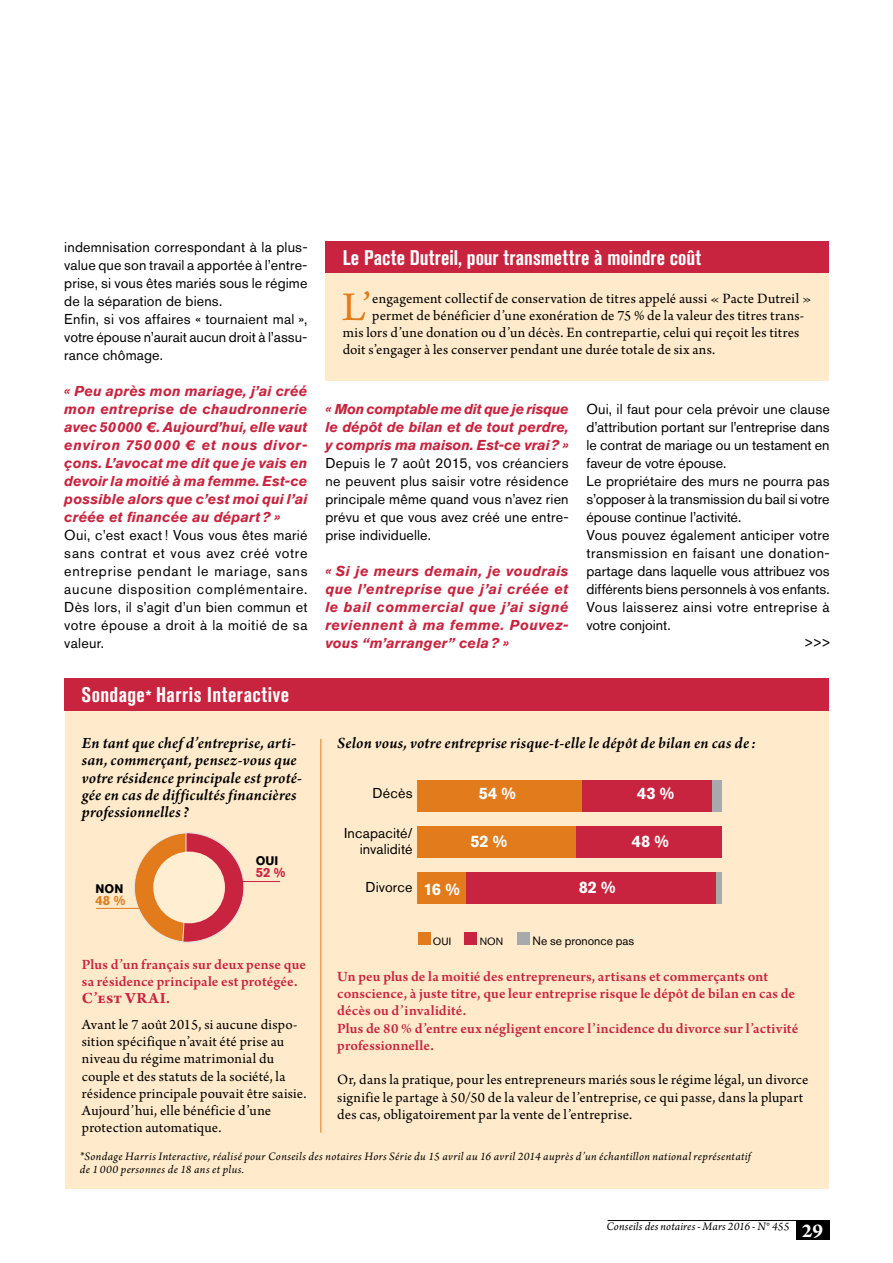
<style>
.page{position:relative;width:893px;height:1263px;background:#fff}
.page>*{position:absolute;margin:0;border:0;box-sizing:border-box;transform-origin:0 0}
.t1{font:42.9px "Arno Pro";color:#e17b1c}
.t2{font:700 condensed 21px "Akzidenz Grotesk BE";letter-spacing:.01em;color:#fff}
.t3{font:italic 600 16.5px/17.2px "Arno Pro";letter-spacing:.01em;color:#000}
.t4{font:700 16.5px "Akzidenz Grotesk BE";letter-spacing:-.01em;color:#fff}
.t5{font:700 16.5px "Arno Pro";letter-spacing:.055em;color:#c9243f}
.t6{font:15px/17.2px "Arno Pro";letter-spacing:.01em;color:#000}
.t7{font:600 15px/17.2px "Arno Pro";letter-spacing:.01em;color:#c9243f}
.t8{font:14.25px/18px "Akzidenz Grotesk BE";letter-spacing:.01em;color:#000}
.t9{font:italic 700 14.25px/18px "Akzidenz Grotesk BE";letter-spacing:.01em;color:#c9243f;text-align:justify}
.t10{font:700 13.35px "Akzidenz Grotesk BE";color:#c9243f}
.t11{font:700 13.35px "Akzidenz Grotesk BE";color:#e17b1c}
.t12{font:700 12.3px "Akzidenz Grotesk BE";letter-spacing:.005em;color:#000}
.t13{font:italic 12px/13.5px "Arno Pro";letter-spacing:.03em;color:#000}
.t14{font:italic 12px "Arno Pro";letter-spacing:.01em;color:#000}
.t15{font:12px "Akzidenz Grotesk BE";letter-spacing:-.005em;color:#000}
.t16{font:10.5px "Akzidenz Grotesk BE";letter-spacing:.01em;color:#000}
.s1{font-size:16.5px}
.s2{font-weight:600}
.s3{font-weight:700;font-style:normal;font-size:21px;color:#fff}
</style>
<div class="page">
<hr style="left:608px;top:1220px;width:221px;height:1px;background:#000">
<div style="left:796px;top:1221px;width:33px;height:18px;background:#000"></div>
<div style="left:320px;top:694px;width:509px;height:494px;background:#ffebcb"></div>
<div style="left:65px;top:694px;width:255px;height:494px;background:#ffebcb"></div>
<div style="left:65px;top:678px;width:764px;height:32px;background:#c9243f"></div>
<div style="left:134px;top:833px;width:110px;height:109px;background:#e17b1c;border-radius:50%"></div>
<svg style="left:182px;top:833px;width:63px;height:110px"></svg>
<div style="left:153px;top:851px;width:72px;height:72px;background:#ffeed2;border-radius:50%"></div>
<hr style="left:236px;top:881px;width:44px;height:1px;background:#c9243f">
<hr style="left:96px;top:908px;width:44px;height:1px;background:#e17b1c">
<div style="left:418px;top:826px;width:159px;height:32px;background:#e17b1c"></div>
<div style="left:576px;top:826px;width:146px;height:32px;background:#c9243f"></div>
<div style="left:418px;top:873px;width:49px;height:31px;background:#e17b1c"></div>
<div style="left:716px;top:873px;width:6px;height:31px;background:#a7a9ac"></div>
<div style="left:466px;top:873px;width:250px;height:31px;background:#c9243f"></div>
<div style="left:418px;top:780px;width:165px;height:31px;background:#e17b1c"></div>
<div style="left:582px;top:780px;width:131px;height:31px;background:#c9243f"></div>
<div style="left:713px;top:780px;width:9px;height:31px;background:#a7a9ac"></div>
<div style="left:418px;top:932px;width:13px;height:13px;background:#e17b1c"></div>
<div style="left:464px;top:932px;width:13px;height:13px;background:#c9243f"></div>
<div style="left:517px;top:932px;width:12px;height:13px;background:#a7a9ac"></div>
<hr style="left:320px;top:739px;width:1px;height:394px;background:#e17b1c">
<div style="left:326px;top:250px;width:503px;height:131px;background:#ffebcb"></div>
<div style="left:326px;top:241px;width:503px;height:32px;background:#c9243f"></div>
<p class="t8" style="left:64px;top:238px;width:245px">indemnisation correspondant à la plus&shy;value que son travail a apportée à l’entre&shy;prise, si vous êtes mariés sous le régime de la séparation de biens.<br>Enfin, si vos affaires « tournaient mal », votre épouse n’aurait aucun droit à l’assu&shy;rance chômage.</p>
<p class="t9" style="left:64px;top:382px;width:245px">« Peu après mon mariage, j’ai créé mon entreprise de chaudronnerie avec 50000 €. Aujourd’hui, elle vaut environ 750 000 € et nous divor&shy;çons. L’avocat me dit que je vais en devoir la moitié à ma femme. Est-ce possible alors que c’est moi qui l’ai créée et financée au départ? »</p>
<p class="t8" style="left:64px;top:526px;width:245px;text-align:justify">Oui, c’est exact! Vous vous êtes marié sans contrat et vous avez créé votre entreprise pendant le mariage, sans aucune disposition complémentaire.<br>Dès lors, il s’agit d’un bien commun et votre épouse a droit à la moitié de sa valeur.</p>
<h2 class="t2" style="left:82px;top:682px;width:209px">Sondage<span class="s1">*</span> Harris Interactive</h2>
<p class="t3" style="left:82px;top:735px;width:222px">En tant que chef d’entreprise, arti&shy;san, commerçant, pensez-vous que votre résidence principale est proté&shy;gée en cas de difficultés financières professionnelles?</p>
<p class="t12" style="left:95px;top:881px;width:29px">NON</p>
<p class="t11" style="left:95px;top:893px;width:31px">48 %</p>
<p class="t12" style="left:256px;top:853px;width:24px">OUI</p>
<p class="t10" style="left:256px;top:865px;width:31px">52 %</p>
<p class="t7" style="left:82px;top:956px;width:226px">Plus d’un français sur deux pense que sa résidence principale est protégée.</p>
<p class="t5" style="left:82px;top:988px;width:90px">C’est VRAI<span class="s2">.</span></p>
<p class="t6" style="left:82px;top:1016px;width:226px">Avant le 7 août 2015, si aucune dispo&shy;sition spécifique n’avait été prise au niveau du régime matrimonial du couple et des statuts de la société, la résidence principale pouvait être saisie.<br>Aujourd’hui, elle bénéficie d’une protection automatique.</p>
<h2 class="t2" style="left:343px;top:245px;width:360px">Le Pacte Dutreil, pour transmettre à moindre coût</h2>
<h1 class="t1" style="left:342px;top:282px;width:32px">L’</h1>
<p class="t6" style="left:372px;top:290px;width:441px">engagement collectif de conservation de titres appelé aussi « Pacte Dutreil »</p>
<p class="t6" style="left:372px;top:307px;width:433px">permet de bénéficier d’une exonération de 75 % de la valeur des titres trans-</p>
<p class="t6" style="left:343px;top:325px;width:458px">mis lors d’une donation ou d’un décès. En contrepartie, celui qui reçoit les titres</p>
<p class="t6" style="left:343px;top:342px;width:374px">doit s’engager à les conserver pendant une durée totale de six ans.</p>
<p class="t9" style="left:325px;top:400px;width:245px">« Mon comptable me dit que je risque le dépôt de bilan et de tout perdre, y compris ma maison. Est-ce vrai? »</p>
<p class="t8" style="left:325px;top:454px;width:245px;text-align:justify">Depuis le 7 août 2015, vos créanciers ne peuvent plus saisir votre résidence principale même quand vous n’avez rien prévu et que vous avez créé une entre&shy;prise individuelle.</p>
<p class="t9" style="left:325px;top:562px;width:245px">« Si je meurs demain, je voudrais que l’entreprise que j’ai créée et le bail commercial que j’ai signé reviennent à ma femme. Pouvez&shy;vous “m’arranger” cela? »</p>
<p class="t8" style="left:586px;top:400px;width:245px">Oui, il faut pour cela prévoir une clause d’attribution portant sur l’entreprise dans le contrat de mariage ou un testament en faveur de votre épouse.<br>Le propriétaire des murs ne pourra pas s’opposer à la transmission du bail si votre épouse continue l’activité.<br>Vous pouvez également anticiper votre transmission en faisant une donation&shy;partage dans laquelle vous attribuez vos différents biens personnels à vos enfants.<br>Vous laisserez ainsi votre entreprise à votre conjoint.</p>
<p class="t8" style="left:803px;top:633px;width:29px">&gt;&gt;&gt;</p>
<p class="t3" style="left:337px;top:735px;width:420px">Selon vous, votre entreprise risque-t-elle le dépôt de bilan en cas de:</p>
<p class="t8" style="left:373px;top:784px;width:42px">Décès</p>
<p class="t4" style="left:479px;top:784px;width:39px">54 %</p>
<p class="t4" style="left:637px;top:784px;width:39px">43 %</p>
<p class="t4" style="left:470px;top:831px;width:38px">52 %</p>
<p class="t4" style="left:632px;top:831px;width:39px">48 %</p>
<p class="t4" style="left:424px;top:879px;width:38px">16 %</p>
<p class="t4" style="left:579px;top:877px;width:38px">82 %</p>
<p class="t8" style="left:344px;top:826px;width:70px;line-height:15.5px;text-align:right">Incapacité/ invalidité</p>
<p class="t8" style="left:365px;top:877px;width:49px">Divorce</p>
<p class="t16" style="left:433px;top:935px;width:20px">OUI</p>
<p class="t16" style="left:480px;top:935px;width:25px">NON</p>
<p class="t15" style="left:532px;top:933px;width:103px">Ne se prononce pas</p>
<p class="t7" style="left:337px;top:968px;width:463px">Un peu plus de la moitié des entrepreneurs, artisans et commerçants ont conscience, à juste titre, que leur entreprise risque le dépôt de bilan en cas de décès ou d’invalidité.<br>Plus de 80 % d’entre eux négligent encore l’incidence du divorce sur l’activité professionnelle.</p>
<p class="t6" style="left:337px;top:1072px;width:473px">Or, dans la pratique, pour les entrepreneurs mariés sous le régime légal, un divorce signifie le partage à 50/50 de la valeur de l’entreprise, ce qui passe, dans la plupart des cas, obligatoirement par la vente de l’entreprise.</p>
<p class="t13" style="left:80px;top:1150px;width:673px">*Sondage Harris Interactive, réalisé pour Conseils des notaires Hors Série du 15 avril au 16 avril 2014 auprès d’un échantillon national représentatif de 1 000 personnes de 18 ans et plus.</p>
<p class="t14" style="left:606px;top:1219px;width:221px">Conseils des notaires - Mars 2016 - N° 455 <span class="s3">2929</span></p>
</div>
